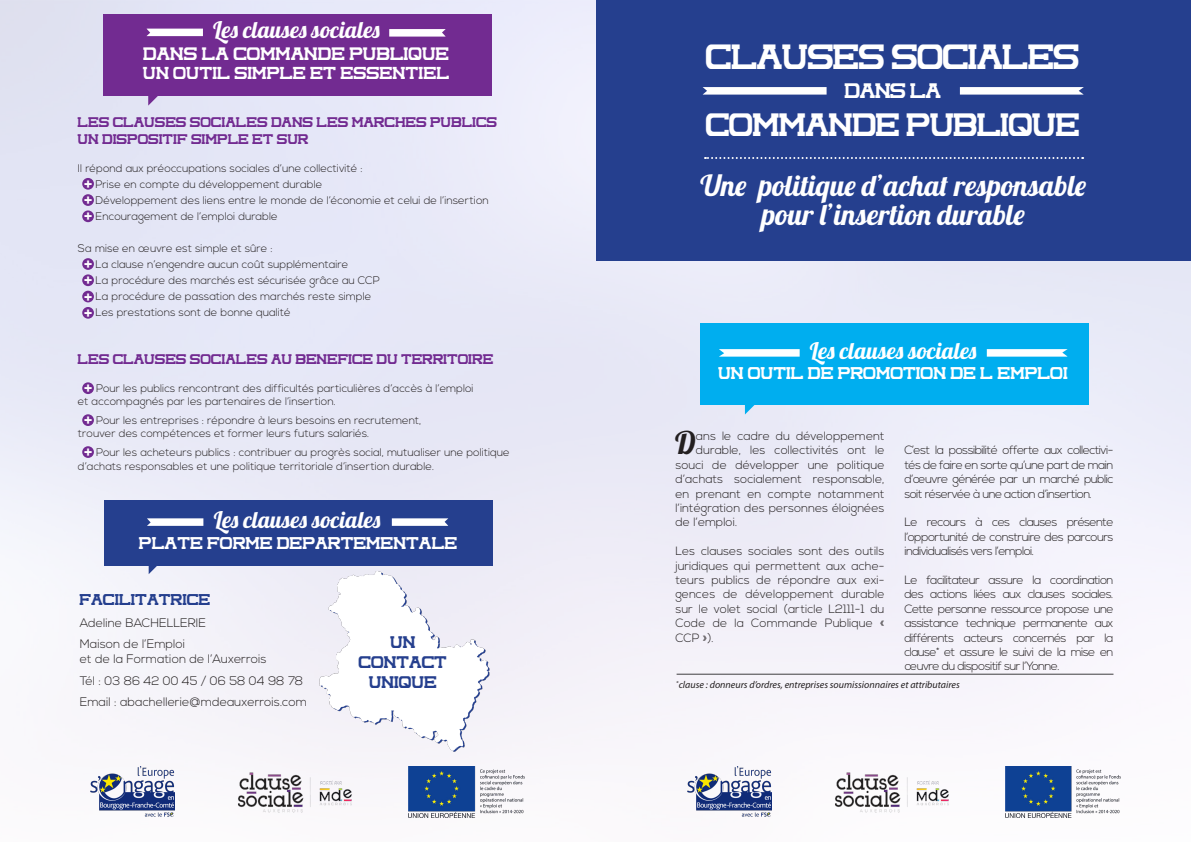
<style>
.page{position:relative;width:1191px;height:842px;background:#fff}
.page>*{position:absolute;margin:0;border:0;box-sizing:border-box;transform-origin:0 0}
.t1{font:35px "Complex";letter-spacing:-.025em;color:#fff}
.t2{font:32.3px "Complex";letter-spacing:-.025em;color:#fff}
.t3{font:31.2px "Lobster 1.4";color:#231f20}
.t4{font:29px "Lobster 1.4";color:#fff}
.t5{font:23px "Lobster 1.4";letter-spacing:.02em;color:#fff}
.t6{font:21px "Complex";letter-spacing:-.025em;color:#fff}
.t7{font:18px "Complex";color:#fff}
.t8{font:17.3px "Complex";color:#fff}
.t9{font:17px "Complex";color:#fff}
.t10{font:16.8px "Complex";color:#253f8e}
.t11{font:15.6px "Complex";color:#253f8e}
.t12{font:15.2px "Impact";color:#fff}
.t13{font:14px/16.8px "Complex";color:#722b91}
.t14{font:300 12.3px/14.8px "Nexa";color:#231f20}
.t15{font:300 12px/14.4px "Nexa";color:#231f20;text-align:justify}
.t16{font:300 11px/13.2px "Nexa";color:#231f20}
.t17{font:italic 10px "Myriad Pro";color:#231f20}
</style>
<div class="page">
<img style="left:0;top:1px;width:1191px;height:817px">
<div style="left:596px;top:1px;width:594px;height:260px;background:#253f8e"></div>
<div style="left:700px;top:323px;width:389px;height:81px;background:#00aeef"></div>
<div style="left:103px;top:14px;width:389px;height:81px;background:#722b91"></div>
<div style="left:104px;top:500px;width:388px;height:66px;background:#253f8e"></div>
<svg style="left:745px;top:404px;width:11px;height:10px"></svg>
<svg style="left:148px;top:95px;width:11px;height:11px"></svg>
<svg style="left:149px;top:566px;width:11px;height:8px"></svg>
<img style="left:315px;top:571px;width:175px;height:183px">
<svg style="left:702px;top:87px;width:124px;height:8px"></svg>
<svg style="left:719px;top:349px;width:80px;height:8px"></svg>
<svg style="left:146px;top:29px;width:57px;height:7px"></svg>
<svg style="left:147px;top:518px;width:56px;height:8px"></svg>
<svg style="left:960px;top:87px;width:123px;height:8px"></svg>
<svg style="left:986px;top:349px;width:81px;height:8px"></svg>
<svg style="left:705px;top:157px;width:378px;height:2px"></svg>
<svg style="left:389px;top:29px;width:57px;height:8px"></svg>
<svg style="left:392px;top:518px;width:56px;height:8px"></svg>
<div style="left:82px;top:178px;width:12px;height:12px;background:#722b91;border-radius:50%"></div>
<div style="left:82px;top:258px;width:12px;height:12px;background:#722b91;border-radius:50%"></div>
<div style="left:82px;top:194px;width:12px;height:12px;background:#722b91;border-radius:50%"></div>
<div style="left:82px;top:274px;width:12px;height:12px;background:#722b91;border-radius:50%"></div>
<div style="left:82px;top:210px;width:12px;height:12px;background:#722b91;border-radius:50%"></div>
<div style="left:82px;top:291px;width:12px;height:11px;background:#722b91;border-radius:50%"></div>
<div style="left:82px;top:307px;width:12px;height:12px;background:#722b91;border-radius:50%"></div>
<div style="left:82px;top:382px;width:12px;height:12px;background:#722b91;border-radius:50%"></div>
<div style="left:82px;top:414px;width:12px;height:12px;background:#722b91;border-radius:50%"></div>
<div style="left:82px;top:446px;width:12px;height:12px;background:#722b91;border-radius:50%"></div>
<hr style="left:676px;top:674px;width:437px;height:1px;background:#3e3e3f">
<img style="left:231px;top:767px;width:132px;height:50px">
<img style="left:827px;top:767px;width:133px;height:50px">
<img style="left:91px;top:767px;width:83px;height:50px">
<img style="left:687px;top:767px;width:84px;height:50px">
<img style="left:409px;top:767px;width:116px;height:50px">
<img style="left:1005px;top:767px;width:116px;height:50px">
<p class="t5" style="left:213px;top:15px;width:168px">Les clauses sociales</p>
<p class="t7" style="left:144px;top:45px;width:307px">DANS LA COMMANDE PUBLIQUE</p>
<p class="t8" style="left:143px;top:64px;width:308px">UN OUTIL SIMPLE ET ESSENTIEL</p>
<p class="t1" style="left:706px;top:40px;width:375px">CLAUSES SOCIALES</p>
<p class="t6" style="left:845px;top:80px;width:98px">DANS LA</p>
<p class="t2" style="left:706px;top:109px;width:376px">COMMANDE PUBLIQUE</p>
<p class="t4" style="left:700px;top:167px;width:387px">Une politique d’achat responsable</p>
<p class="t4" style="left:762px;top:196px;width:264px">pour l’insertion durable</p>
<p class="t13" style="left:78px;top:114px;width:424px">LES CLAUSES SOCIALES DANS LES MARCHES PUBLICS,<br>UN DISPOSITIF SIMPLE ET SUR</p>
<p class="t16" style="left:78px;top:162px;width:286px">Il répond aux préoccupations sociales d’une collectivité :</p>
<p class="t16" style="left:87px;top:178px;width:237px">+ Prise en compte du développement durable</p>
<p class="t16" style="left:87px;top:194px;width:403px">+ Développement des liens entre le monde de l’économie et celui de l’insertion</p>
<p class="t16" style="left:87px;top:210px;width:192px">+ Encouragement de l’emploi durable</p>
<p class="t16" style="left:78px;top:242px;width:196px">Sa mise en œuvre est simple et sûre :</p>
<p class="t16" style="left:87px;top:258px;width:263px">+ La clause n’engendre aucun coût supplémentaire</p>
<p class="t16" style="left:87px;top:274px;width:294px">+ La procédure des marchés est sécurisée grâce au CCP</p>
<p class="t16" style="left:87px;top:290px;width:286px">+ La procédure de passation des marchés reste simple</p>
<p class="t16" style="left:87px;top:306px;width:205px">+ Les prestations sont de bonne qualité</p>
<p class="t13" style="left:78px;top:351px;width:417px">LES CLAUSES SOCIALES AU BENEFICE DU TERRITOIRE</p>
<p class="t16" style="left:78px;top:382px;width:397px;text-indent:18px">Pour les publics rencontrant des difficultés particulières d’accès à l’emploi et accompagnés par les partenaires de l’insertion.</p>
<p class="t16" style="left:78px;top:414px;width:345px;text-indent:18px">Pour les entreprises : répondre à leurs besoins en recrutement, trouver des compétences et former leurs futurs salariés.</p>
<p class="t16" style="left:78px;top:446px;width:433px;line-height:13.6px;text-indent:18px">Pour les acheteurs publics : contribuer au progrès social, mutualiser une politique d’achats responsables et une politique territoriale d’insertion durable.</p>
<p class="t12" style="left:84px;top:172px;width:10px">+</p>
<p class="t12" style="left:84px;top:188px;width:10px">+</p>
<p class="t12" style="left:84px;top:205px;width:10px">+</p>
<p class="t12" style="left:84px;top:252px;width:10px">+</p>
<p class="t12" style="left:84px;top:269px;width:10px">+</p>
<p class="t12" style="left:84px;top:285px;width:10px">+</p>
<p class="t12" style="left:84px;top:301px;width:10px">+</p>
<p class="t5" style="left:810px;top:336px;width:168px">Les clauses sociales</p>
<p class="t9" style="left:718px;top:365px;width:351px">UN OUTIL DE PROMOTION DE L’EMPLOI</p>
<p class="t12" style="left:84px;top:377px;width:10px">+</p>
<p class="t12" style="left:84px;top:408px;width:10px">+</p>
<p class="t12" style="left:84px;top:440px;width:10px">+</p>
<p class="t3" style="left:675px;top:423px;width:22px">D</p>
<p class="t15" style="left:696px;top:429px;width:190px">ans le cadre du développement</p>
<p class="t15" style="left:904px;top:443px;width:211px">C’est la possibilité offerte aux collectivi&shy;tés de faire en sorte qu’une part de main d’œuvre générée par un marché public soit réservée à une action d’insertion.</p>
<p class="t15" style="left:904px;top:515px;width:211px">Le recours à ces clauses présente l’opportunité de construire des parcours individualisés vers l’emploi.</p>
<p class="t15" style="left:904px;top:573px;width:211px">Le facilitateur assure la coordination des actions liées aux clauses sociales.<br>Cette personne ressource propose une assistance technique permanente aux différents acteurs concernés par la clause* et assure le suivi de la mise en œuvre du dispositif sur l’Yonne.</p>
<p class="t15" style="left:696px;top:443px;width:190px">durable, les collectivités ont le</p>
<p class="t15" style="left:675px;top:458px;width:211px">souci de développer une politique</p>
<p class="t15" style="left:675px;top:472px;width:211px">d’achats socialement responsable,</p>
<p class="t15" style="left:675px;top:487px;width:211px">en prenant en compte notamment</p>
<p class="t15" style="left:675px;top:501px;width:211px">l’intégration des personnes éloignées</p>
<p class="t15" style="left:675px;top:515px;width:63px">de l’emploi.</p>
<p class="t15" style="left:675px;top:544px;width:211px">Les clauses sociales sont des outils juridiques qui permettent aux ache&shy;teurs publics de répondre aux exi&shy;gences de développement durable sur le volet social (article L2111-1 du Code de la Commande Publique « CCP »).</p>
<p class="t5" style="left:214px;top:505px;width:168px">Les clauses sociales</p>
<p class="t9" style="left:139px;top:535px;width:320px">PLATE FORME DEPARTEMENTALE</p>
<p class="t11" style="left:80px;top:592px;width:132px">FACILITATRICE</p>
<p class="t14" style="left:80px;top:616px;width:128px">Adeline BACHELLERIE</p>
<p class="t14" style="left:80px;top:637px;width:188px">Maison de l’Emploi<br>et de la Formation de l’Auxerrois</p>
<p class="t14" style="left:80px;top:673px;width:225px">Tél : 03 86 42 00 45 / 06 58 04 98 78</p>
<p class="t14" style="left:80px;top:695px;width:229px">Email : abachellerie@mdeauxerrois.com</p>
<p class="t10" style="left:390px;top:633px;width:27px">UN</p>
<p class="t10" style="left:359px;top:654px;width:90px">CONTACT</p>
<p class="t10" style="left:369px;top:674px;width:69px">UNIQUE</p>
<p class="t17" style="left:676px;top:679px;width:285px"><sup>*</sup>clause : donneurs d’ordres, entreprises soumissionnaires et attributaires</p>
</div>
